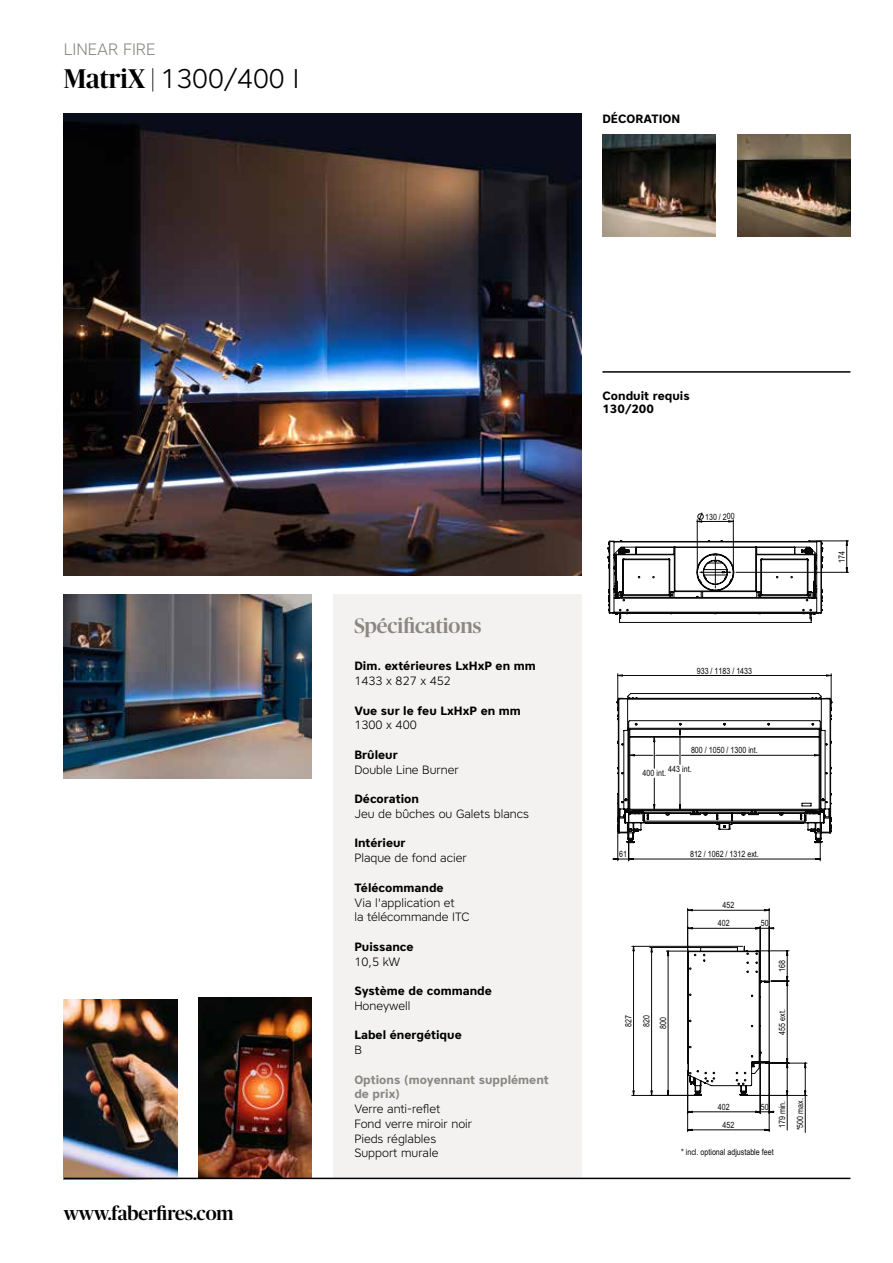
<style>
.page{position:relative;width:893px;height:1263px;background:#fff}
.page>*{position:absolute;margin:0;border:0;box-sizing:border-box;transform-origin:0 0}
.t1{font:300 27px "Core Sans A35";color:#000}
.t2{font:500 21px "Publico Banner";color:#8b8883}
.t3{font:500 19.35px "Publico Banner";color:#000}
.t4{font:300 16.5px "Core Sans A35";color:#8b8883}
.t5{font:300 12px/14.7px "Core Sans A35";color:#000}
.t6{font:700 12px/13.5px "Core Sans A65";color:#000}
.t7{font:700 12px/14.7px "Core Sans A65";color:#8b8883}
.t8{font:8.7px/18px "Arial Narrow";color:#090909}
.s1{font-family:"Publico Banner";font-weight:500}
</style>
<div class="page">
<hr style="left:602px;top:371px;width:248px;height:2px;background:#000">
<div style="left:333px;top:594px;width:248px;height:585px;background:#f3f2f1"></div>
<img style="left:64px;top:114px;width:517px;height:461px">
<img style="left:64px;top:594px;width:248px;height:184px">
<svg style="left:613px;top:673px;width:219px;height:188px"></svg>
<svg style="left:608px;top:512px;width:241px;height:111px"></svg>
<svg style="left:631px;top:908px;width:176px;height:225px"></svg>
<img style="left:602px;top:135px;width:114px;height:101px">
<img style="left:737px;top:135px;width:113px;height:101px">
<img style="left:199px;top:997px;width:113px;height:180px">
<img style="left:64px;top:999px;width:113px;height:179px">
<hr style="left:64px;top:1178px;width:786px;height:1px;background:#000">
<h3 class="t4" style="left:64px;top:38px;width:93px">LINEAR FIRE</h3>
<h1 class="t1" style="left:64px;top:61px;width:237px"><span class="s1">MatriX |</span> 1300/400 I</h1>
<p class="t6" style="left:602px;top:111px;width:79px">DÉCORATION</p>
<h3 class="t3" style="left:64px;top:1200px;width:171px">www.faberfires.com</h3>
<h2 class="t2" style="left:354px;top:611px;width:129px">Spécifications</h2>
<p class="t6" style="left:354px;top:659px;width:183px">Dim. extérieures LxHxP en mm</p>
<p class="t5" style="left:354px;top:673px;width:98px">1433 x 827 x 452</p>
<p class="t6" style="left:354px;top:703px;width:168px">Vue sur le feu LxHxP en mm</p>
<p class="t5" style="left:354px;top:718px;width:64px">1300 x 400</p>
<p class="t6" style="left:354px;top:748px;width:45px">Brûleur</p>
<p class="t5" style="left:354px;top:762px;width:106px">Double Line Burner</p>
<p class="t6" style="left:354px;top:792px;width:66px">Décoration</p>
<p class="t5" style="left:354px;top:806px;width:176px">Jeu de bûches ou Galets blancs</p>
<p class="t6" style="left:354px;top:836px;width:53px">Intérieur</p>
<p class="t5" style="left:354px;top:850px;width:114px">Plaque de fond acier</p>
<p class="t6" style="left:354px;top:880px;width:91px">Télécommande</p>
<p class="t5" style="left:354px;top:895px;width:117px">Via l'application et<br>la télécommande ITC</p>
<p class="t6" style="left:354px;top:939px;width:61px">Puissance</p>
<p class="t5" style="left:354px;top:954px;width:47px">10,5 kW</p>
<p class="t6" style="left:354px;top:984px;width:139px">Système de commande</p>
<p class="t5" style="left:354px;top:998px;width:58px">Honeywell</p>
<p class="t6" style="left:354px;top:1028px;width:109px">Label énergétique</p>
<p class="t5" style="left:354px;top:1042px;width:9px">B</p>
<p class="t7" style="left:354px;top:1072px;width:196px">Options (moyennant supplément de prix)</p>
<p class="t5" style="left:354px;top:1101px;width:119px">Verre anti-reflet<br>Fond verre miroir noir<br>Pieds réglables<br>Support murale</p>
<p class="t6" style="left:602px;top:388px;width:89px">Conduit requis<br>130/200</p>
<p class="t8" style="left:705px;top:507px;width:31px">130 / 200</p>
<p class="t8" style="left:832px;top:562px;width:13px;rotate:-90deg">174</p>
<p class="t8" style="left:697px;top:661px;width:57px">933 / 1183 / 1433</p>
<p class="t8" style="left:691px;top:741px;width:68px">800 / 1050 / 1300 int.</p>
<p class="t8" style="left:668px;top:760px;width:25px">443 int.</p>
<p class="t8" style="left:643px;top:764px;width:25px">400 int.</p>
<p class="t8" style="left:619px;top:845px;width:9px">61</p>
<p class="t8" style="left:690px;top:845px;width:70px">812 / 1062 / 1312 ext.</p>
<p class="t8" style="left:722px;top:896px;width:13px">452</p>
<p class="t8" style="left:619px;top:1027px;width:13px;rotate:-90deg">827</p>
<p class="t8" style="left:637px;top:1027px;width:13px;rotate:-90deg">820</p>
<p class="t8" style="left:654px;top:1029px;width:13px;rotate:-90deg">800</p>
<p class="t8" style="left:718px;top:914px;width:13px">402</p>
<p class="t8" style="left:761px;top:914px;width:9px">50</p>
<p class="t8" style="left:773px;top:972px;width:13px;rotate:-90deg">168</p>
<p class="t8" style="left:773px;top:1035px;width:27px;rotate:-90deg">455 ext.</p>
<p class="t8" style="left:718px;top:1097px;width:13px">402</p>
<p class="t8" style="left:722px;top:1115px;width:13px">452</p>
<p class="t8" style="left:761px;top:1097px;width:9px">50</p>
<p class="t8" style="left:773px;top:1130px;width:34px;rotate:-90deg">179 min. *500 max.</p>
<p class="t8" style="left:681px;top:1142px;width:94px">* incl. optional adjustable feet</p>
</div>
